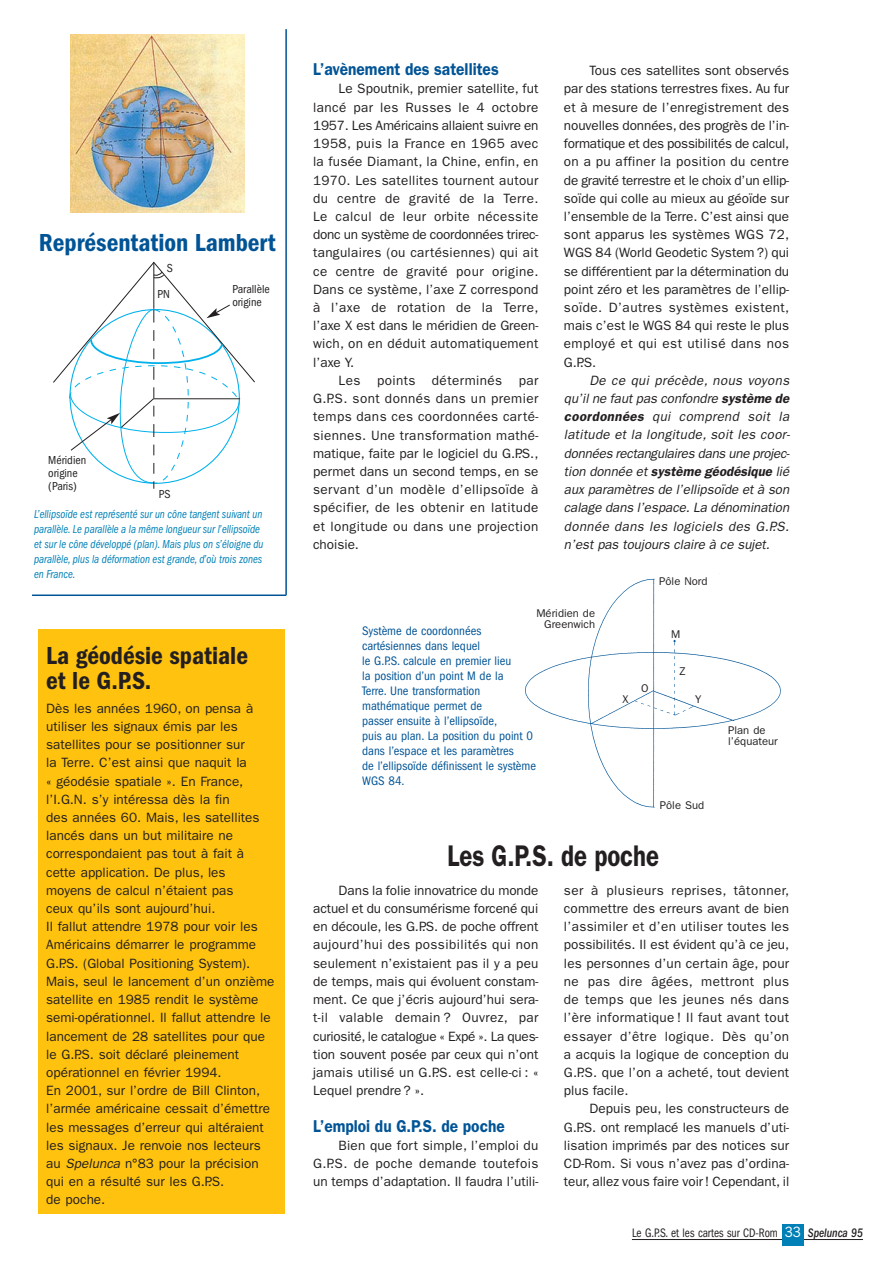
<style>
.page{position:relative;width:893px;height:1263px;background:#fff}
.page>*{position:absolute;margin:0;border:0;box-sizing:border-box;transform-origin:0 0}
.t1{font:600 30px "Franklin Gothic";color:#231f20;scale:.8 1}
.t2{font:600 condensed 25.5px/25.5px "Franklin Gothic";color:#231f20}
.t3{font:600 condensed 25.5px "Franklin Gothic";color:#005496}
.t4{font:600 17.25px "Franklin Gothic";color:#005496;scale:.9 1}
.t5{font:13.5px/18.1px "Franklin Gothic";color:#231f20;text-align:justify}
.t6{font:italic 13.5px/18.1px "Franklin Gothic";color:#231f20;text-align:justify}
.t7{font:condensed 12.75px/15px "Franklin Gothic";color:#005496}
.t8{font:condensed 12.75px "Franklin Gothic";color:#231f20;scale:.9 1}
.t9{font:italic condensed 12px/15px "Franklin Gothic";color:#0080b6;scale:.9 1}
.t10{font:condensed 12px/12.8px "Franklin Gothic";color:#231f20}
.t11{font:11.25px/11.2px "Franklin Gothic";color:#231f20;text-align:right}
.s1{font-style:italic}
.s2{font-weight:600}
.s3{font-stretch:normal;font-size:15px;color:#fff}
.s4{font-weight:500;font-style:italic}
</style>
<div class="page">
<hr style="left:632px;top:1239px;width:231px;height:1px;background:#231f20">
<div style="left:782px;top:1224px;width:21px;height:22px;background:#0080b6"></div>
<div style="left:38px;top:629px;width:247px;height:585px;background:#ffc20e"></div>
<img style="left:525px;top:573px;width:256px;height:235px">
<img style="left:70px;top:35px;width:175px;height:178px">
<svg style="left:53px;top:261px;width:202px;height:228px"></svg>
<hr style="left:285px;top:29px;width:2px;height:566px;background:#005496">
<hr style="left:32px;top:594px;width:254px;height:2px;background:#005496">
<h2 class="t3" style="left:39px;top:234px;width:238px">Représentation Lambert</h2>
<p class="t10" style="left:232px;top:284px;width:39px">Parallèle origine</p>
<p class="t10" style="left:167px;top:263px;width:8px">S</p>
<p class="t10" style="left:157px;top:288px;width:14px">PN</p>
<p class="t10" style="left:48px;top:455px;width:40px">Méridien origine (Paris)</p>
<p class="t10" style="left:159px;top:488px;width:13px">PS</p>
<p class="t9" style="left:34px;top:507px;width:256px">L’ellipsoïde est représenté sur un cône tangent suivant un parallèle. Le parallèle a la même longueur sur l’ellipsoïde et sur le cône développé (plan). Mais plus on s’éloigne du parallèle, plus la déformation est grande, d’où trois zones en France.</p>
<h2 class="t2" style="left:46px;top:644px;width:203px">La géodésie spatiale et le G.P.S.</h2>
<p class="t5" style="left:46px;top:700px;width:230px;text-align:left">Dès les années 1960, on pensa à utiliser les signaux émis par les satellites pour se positionner sur<br>la Terre. C’est ainsi que naquit la<br>« géodésie spatiale ». En France, l’I.G.N. s’y intéressa dès la fin<br>des années 60. Mais, les satellites lancés dans un but militaire ne correspondaient pas tout à fait à cette application. De plus, les<br>moyens de calcul n’étaient pas<br>ceux qu’ils sont aujourd’hui.<br>Il fallut attendre 1978 pour voir les Américains démarrer le programme G.P.S. (Global Positioning System).<br>Mais, seul le lancement d’un onzième satellite en 1985 rendit le système semi-opérationnel. Il fallut attendre le lancement de 28 satellites pour que le G.P.S. soit déclaré pleinement opérationnel en février 1994.<br>En 2001, sur l’ordre de Bill Clinton, l’armée américaine cessait d’émettre les messages d’erreur qui altéraient les signaux. Je renvoie nos lecteurs au <span class="s1">Spelunca</span> n°83 pour la précision qui en a résulté sur les G.P.S.<br>de poche.</p>
<p class="t4" style="left:313px;top:63px;width:208px">L’avènement des satellites</p>
<p class="t5" style="left:313px;top:81px;width:227px;text-indent:26px">Le Spoutnik, premier satellite, fut lancé par les Russes le 4 octobre 1957. Les Américains allaient suivre en 1958, puis la France en 1965 avec la fusée Diamant, la Chine, enfin, en 1970. Les satellites tournent autour du centre de gravité de la Terre.<br>Le calcul de leur orbite nécessite donc un système de coordonnées trirec&shy;tangulaires (ou cartésiennes) qui ait ce centre de gravité pour origine.<br>Dans ce système, l’axe Z correspond à l’axe de rotation de la Terre, l’axe X est dans le méridien de Green&shy;wich, on en déduit automatiquement l’axe Y.</p>
<p class="t5" style="left:313px;top:372px;width:227px;text-indent:26px">Les points déterminés par G.P.S. sont donnés dans un premier temps dans ces coordonnées carté&shy;siennes. Une transformation mathé&shy;matique, faite par le logiciel du G.P.S., permet dans un second temps, en se servant d’un modèle d’ellipsoïde à spécifier, de les obtenir en latitude et longitude ou dans une projection choisie.</p>
<p class="t5" style="left:564px;top:63px;width:227px;text-indent:26px">Tous ces satellites sont observés par des stations terrestres fixes. Au fur et à mesure de l’enregistrement des nouvelles données, des progrès de l’in&shy;formatique et des possibilités de calcul, on a pu affiner la position du centre de gravité terrestre et le choix d’un ellip&shy;soïde qui colle au mieux au géoïde sur l’ensemble de la Terre. C’est ainsi que sont apparus les systèmes WGS 72, WGS 84 (World Geodetic System?) qui se différentient par la détermination du point zéro et les paramètres de l’ellip&shy;soïde. D’autres systèmes existent, mais c’est le WGS 84 qui reste le plus employé et qui est utilisé dans nos G.P.S.</p>
<p class="t6" style="left:564px;top:372px;width:229px;text-indent:26px">De ce qui précède, nous voyons qu’il ne faut pas confondre <span class="s2">système de coordonnées</span> qui comprend soit la latitude et la longitude, soit les coor&shy;données rectangulaires dans une projec&shy;tion donnée et <span class="s2">système géodésique</span> lié aux paramètres de l’ellipsoïde et à son calage dans l’espace. La dénomination donnée dans les logiciels des G.P.S. n’est pas toujours claire à ce sujet.</p>
<p class="t11" style="left:659px;top:576px;width:50px">Pôle Nord</p>
<p class="t11" style="left:536px;top:608px;width:60px">Méridien de<br>Greenwich</p>
<p class="t7" style="left:362px;top:624px;width:175px">Système de coordonnées cartésiennes dans lequel<br>le G.P.S. calcule en premier lieu<br>la position d’un point M de la<br>Terre. Une transformation mathématique permet de<br>passer ensuite à l’ellipsoïde,<br>puis au plan. La position du point 0 dans l’espace et les paramètres<br>de l’ellipsoïde définissent le système<br>WGS 84.</p>
<p class="t11" style="left:622px;top:694px;width:8px">X</p>
<p class="t11" style="left:641px;top:684px;width:9px">O</p>
<p class="t11" style="left:671px;top:629px;width:11px">M</p>
<p class="t11" style="left:679px;top:666px;width:8px">Z</p>
<p class="t11" style="left:695px;top:695px;width:8px">Y</p>
<p class="t11" style="left:660px;top:800px;width:46px">Pôle Sud</p>
<h1 class="t1" style="left:447px;top:845px;width:266px">Les G.P.S. de poche</h1>
<p class="t11" style="left:728px;top:725px;width:51px;text-align:left">Plan de l’équateur</p>
<p class="t5" style="left:313px;top:882px;width:227px;text-indent:26px">Dans la folie innovatrice du monde actuel et du consumérisme forcené qui en découle, les G.P.S. de poche offrent aujourd’hui des possibilités qui non seulement n’existaient pas il y a peu de temps, mais qui évoluent constam&shy;ment. Ce que j’écris aujourd’hui sera&shy;t-il valable demain ? Ouvrez, par curiosité, le catalogue « Expé ». La ques&shy;tion souvent posée par ceux qui n’ont jamais utilisé un G.P.S. est celle-ci : « Lequel prendre ? ».</p>
<p class="t4" style="left:313px;top:1120px;width:214px">L’emploi du G.P.S. de poche</p>
<p class="t5" style="left:313px;top:1137px;width:227px;text-indent:26px">Bien que fort simple, l’emploi du G.P.S. de poche demande toutefois un temps d’adaptation. Il faudra l’utili-</p>
<p class="t5" style="left:564px;top:882px;width:227px">ser à plusieurs reprises, tâtonner, commettre des erreurs avant de bien l’assimiler et d’en utiliser toutes les possibilités. Il est évident qu’à ce jeu, les personnes d’un certain âge, pour ne pas dire âgées, mettront plus de temps que les jeunes nés dans l’ère informatique ! Il faut avant tout essayer d’être logique. Dès qu’on a acquis la logique de conception du G.P.S. que l’on a acheté, tout devient plus facile.</p>
<p class="t5" style="left:564px;top:1101px;width:227px;text-indent:26px">Depuis peu, les constructeurs de G.P.S. ont remplacé les manuels d’uti&shy;lisation imprimés par des notices sur CD-Rom. Si vous n’avez pas d’ordina&shy;teur, allez vous faire voir! Cependant, il</p>
<p class="t8" style="left:632px;top:1229px;width:258px">Le G.P.S. et les cartes sur CD-Rom <span class="s3">33</span> <span class="s4">Spelunca 95</span></p>
</div>
